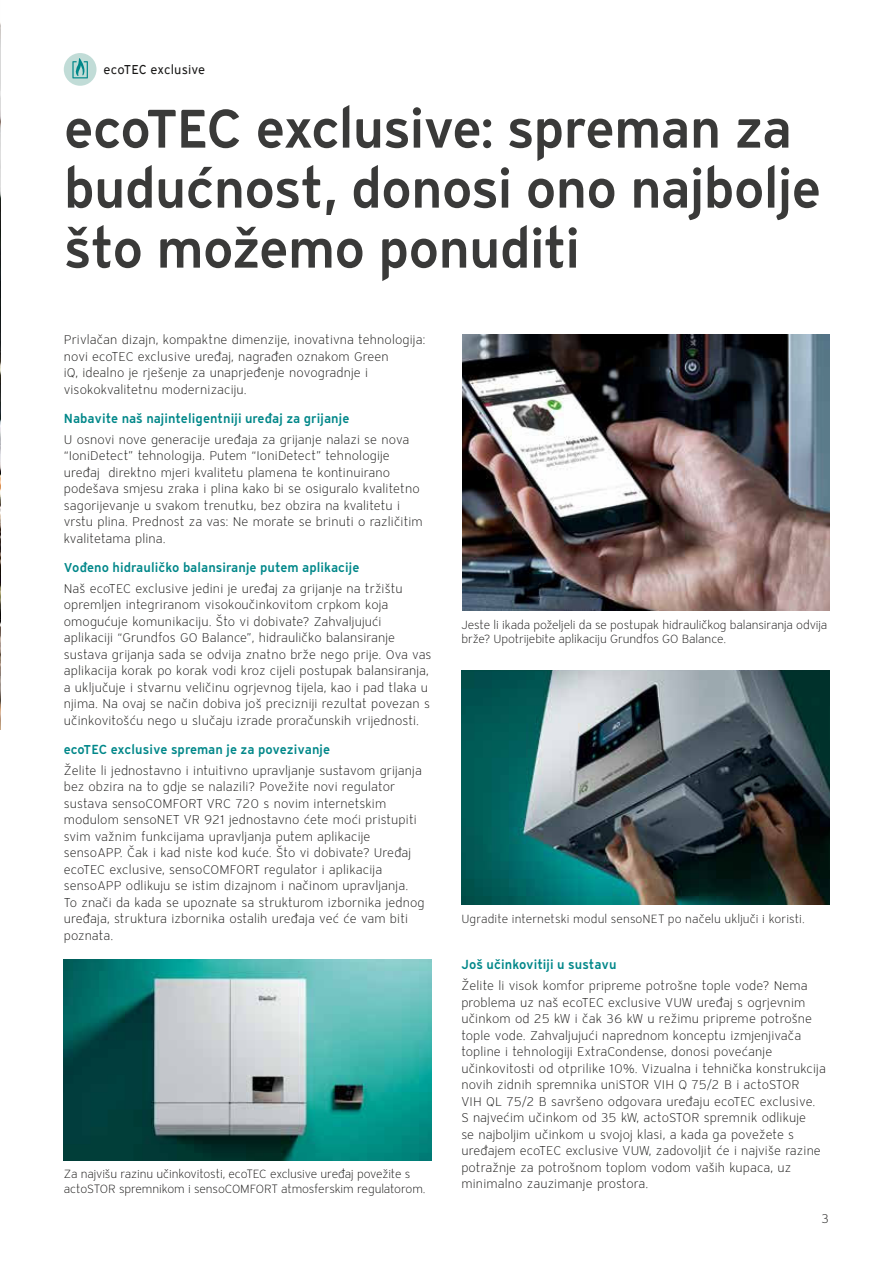
<style>
.page{position:relative;width:893px;height:1263px;background:#fff}
.page>*{position:absolute;margin:0;border:0;box-sizing:border-box;transform-origin:0 0}
.t1{font:54px/60px "Vaillant 13 Demi TID";letter-spacing:-.02em;color:#3a3a39}
.t2{font:12.75px/16.5px "Vaillant 13 Light TID";letter-spacing:.01em;color:#181716}
.t3{font:12.75px "Vaillant 13 Demi TID";letter-spacing:.005em;color:#008789}
.t4{font:12.75px "Vaillant 13 Book ETID";color:#181716}
.t5{font:12px/14.4px "Vaillant 13 Light TID";letter-spacing:-.01em;color:#181716}
</style>
<div class="page">
<img style="left:0;top:23px;width:1px;height:653px">
<svg style="left:0;top:676px;width:1px;height:54px"></svg>
<div style="left:64px;top:53px;width:33px;height:33px;background:#bbd9d3;border-radius:50%"></div>
<svg style="left:72px;top:58px;width:16px;height:20px"></svg>
<img style="left:462px;top:334px;width:367px;height:276px">
<img style="left:461px;top:670px;width:368px;height:235px">
<img style="left:64px;top:959px;width:368px;height:201px">
<p class="t4" style="left:103px;top:64px;width:103px">ecoTEC exclusive</p>
<h1 class="t1" style="left:64px;top:97px;width:759px">ecoTEC exclusive: spreman za budućnost, donosi ono najbolje što možemo ponuditi</h1>
<p class="t2" style="left:64px;top:331px;width:363px">Privlačan dizajn, kompaktne dimenzije, inovativna tehnologija: novi ecoTEC exclusive uređaj, nagrađen oznakom Green<br>iQ, idealno je rješenje za unaprjeđenje novogradnje i visokokvalitetnu modernizaciju.</p>
<p class="t3" style="left:64px;top:410px;width:287px">Nabavite naš najinteligentniji uređaj za grijanje</p>
<p class="t2" style="left:64px;top:431px;width:361px">U osnovi nove generacije uređaja za grijanje nalazi se nova “IoniDetect” tehnologija. Putem “IoniDetect” tehnologije uređaj direktno mjeri kvalitetu plamena te kontinuirano podešava smjesu zraka i plina kako bi se osiguralo kvalitetno sagorijevanje u svakom trenutku, bez obzira na kvalitetu i vrstu plina. Prednost za vas: Ne morate se brinuti o različitim kvalitetama plina.</p>
<p class="t3" style="left:64px;top:559px;width:297px">Vođeno hidrauličko balansiranje putem aplikacije</p>
<p class="t2" style="left:64px;top:580px;width:369px">Naš ecoTEC exclusive jedini je uređaj za grijanje na tržištu opremljen integriranom visokoučinkovitom crpkom koja omogućuje komunikaciju. Što vi dobivate? Zahvaljujući aplikaciji “Grundfos GO Balance”, hidrauličko balansiranje sustava grijanja sada se odvija znatno brže nego prije. Ova vas aplikacija korak po korak vodi kroz cijeli postupak balansiranja, a uključuje i stvarnu veličinu ogrjevnog tijela, kao i pad tlaka u njima. Na ovaj se način dobiva još precizniji rezultat povezan s učinkovitošću nego u slučaju izrade proračunskih vrijednosti.</p>
<p class="t3" style="left:64px;top:741px;width:268px">ecoTEC exclusive spreman je za povezivanje</p>
<p class="t2" style="left:64px;top:762px;width:362px">Želite li jednostavno i intuitivno upravljanje sustavom grijanja bez obzira na to gdje se nalazili? Povežite novi regulator sustava sensoCOMFORT VRC 720 s novim internetskim modulom sensoNET VR 921 jednostavno ćete moći pristupiti svim važnim funkcijama upravljanja putem aplikacije sensoAPP. Čak i kad niste kod kuće. Što vi dobivate? Uređaj ecoTEC exclusive, sensoCOMFORT regulator i aplikacija sensoAPP odlikuju se istim dizajnom i načinom upravljanja.<br>To znači da kada se upoznate sa strukturom izbornika jednog uređaja, struktura izbornika ostalih uređaja već će vam biti poznata.</p>
<p class="t5" style="left:64px;top:1167px;width:363px">Za najvišu razinu učinkovitosti, ecoTEC exclusive uređaj povežite s actoSTOR spremnikom i sensoCOMFORT atmosferskim regulatorom.</p>
<p class="t5" style="left:461px;top:617px;width:367px">Jeste li ikada poželjeli da se postupak hidrauličkog balansiranja odvija brže? Upotrijebite aplikaciju Grundfos GO Balance.</p>
<p class="t5" style="left:461px;top:912px;width:345px">Ugradite internetski modul sensoNET po načelu uključi i koristi.</p>
<p class="t3" style="left:461px;top:956px;width:157px">Još učinkovitiji u sustavu</p>
<p class="t2" style="left:461px;top:977px;width:366px">Želite li visok komfor pripreme potrošne tople vode? Nema problema uz naš ecoTEC exclusive VUW uređaj s ogrjevnim učinkom od 25 kW i čak 36 kW u režimu pripreme potrošne tople vode. Zahvaljujući naprednom konceptu izmjenjivača topline i tehnologiji ExtraCondense, donosi povećanje učinkovitosti od otprilike 10%. Vizualna i tehnička konstrukcija novih zidnih spremnika uniSTOR VIH Q 75/2 B i actoSTOR<br>VIH QL 75/2 B savršeno odgovara uređaju ecoTEC exclusive.<br>S najvećim učinkom od 35 kW, actoSTOR spremnik odlikuje<br>se najboljim učinkom u svojoj klasi, a kada ga povežete s uređajem ecoTEC exclusive VUW, zadovoljit će i najviše razine potražnje za potrošnom toplom vodom vaših kupaca, uz minimalno zauzimanje prostora.</p>
<p class="t2" style="left:821px;top:1210px;width:9px">3</p>
</div>
